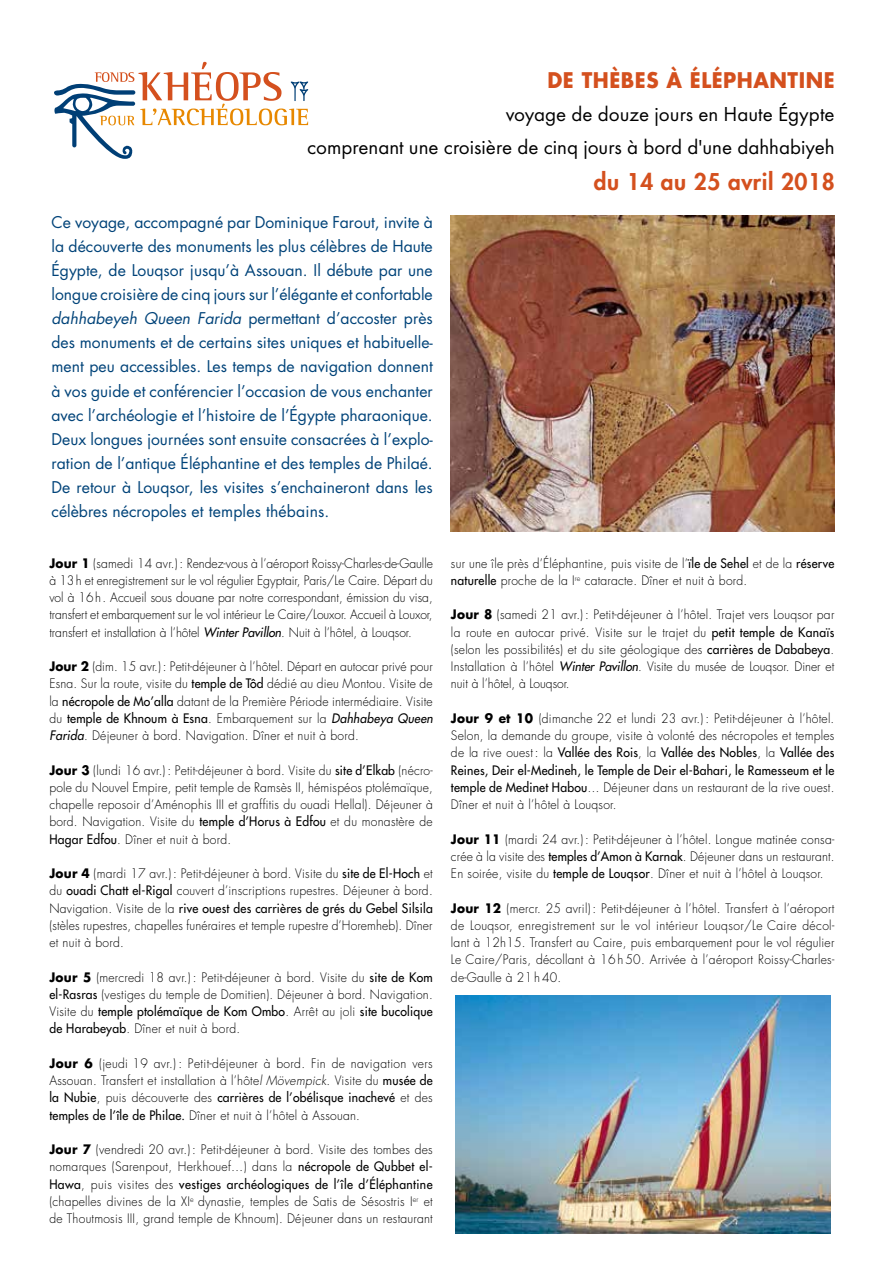
<style>
.page{position:relative;width:893px;height:1263px;background:#fff}
.page>*{position:absolute;margin:0;border:0;box-sizing:border-box;transform-origin:0 0}
.t1{font:800 22.5px "Futura Std";letter-spacing:.025em;color:#d4501e}
.t2{font:21px/33px "Futura T";color:#000;text-align:right}
.t3{font:700 21px "Futura Std";letter-spacing:.025em;color:#d4501e;scale:.95 1}
.t4{font:15.75px/24px "Futura Std";color:#004379;text-align:justify}
.t5{font:300 12.75px/17.2px "Futura Std";letter-spacing:.02em;color:#000;text-align:justify;scale:.95 1}
.s1{font-style:italic}
.s2{font-weight:700}
.s3{font-weight:500;font-style:italic}
.s4{font-weight:500}
</style>
<div class="page">
<img style="left:455px;top:996px;width:375px;height:237px">
<img style="left:451px;top:215px;width:383px;height:317px">
<svg style="left:54px;top:62px;width:254px;height:97px"></svg>
<h2 class="t3" style="left:547px;top:66px;width:304px">DE THÈBES À ÉLÉPHANTINE</h2>
<h2 class="t2" style="left:307px;top:97px;width:529px">voyage de douze jours en Haute Égypte<br>comprenant une croisière de cinq jours à bord d'une dahhabiyeh</h2>
<h1 class="t1" style="left:594px;top:168px;width:242px">du 14 au 25 avril 2018</h1>
<p class="t4" style="left:52px;top:211px;width:383px">Ce voyage, accompagné par Dominique Farout, invite à la découverte des monuments les plus célèbres de Haute Égypte, de Louqsor jusqu’à Assouan. Il débute par une longue croisière de cinq jours sur l’élégante et confortable <span class="s1">dahhabeyeh Queen Farida</span> permettant d’accoster près des monuments et de certains sites uniques et habituelle&shy;ment peu accessibles. Les temps de navigation donnent à vos guide et conférencier l’occasion de vous enchanter avec l’archéologie et l’histoire de l’Égypte pharaonique.<br>Deux longues journées sont ensuite consacrées à l’explo&shy;ration de l’antique Éléphantine et des temples de Philaé.<br>De retour à Louqsor, les visites s’enchaineront dans les célèbres nécropoles et temples thébains.</p>
<p class="t5" style="left:49px;top:555px;width:405px"><span class="s2">Jour 1</span> (samedi 14 avr.) : Rendez-vous à l’aéroport Roissy-Charles-de-Gaulle à 13h et enregistrement sur le vol régulier Egyptair, Paris/Le Caire. Départ du vol à 16h . Accueil sous douane par notre correspondant, émission du visa, transfert et embarquement sur le vol intérieur Le Caire/Louxor. Accueil à Louxor, transfert et installation à l’hôtel <span class="s3">Winter Pavillon</span>. Nuit à l’hôtel, à Louqsor.</p>
<p class="t5" style="left:49px;top:658px;width:405px"><span class="s2">Jour 2</span> (dim. 15 avr.): Petit-déjeuner à l’hôtel. Départ en autocar privé pour Esna. Sur la route, visite du <span class="s4">temple de Tôd</span> dédié au dieu Montou. Visite de la <span class="s4">nécropole de Mo’alla</span> datant de la Première Période intermédiaire. Visite du <span class="s4">temple de Khnoum à Esna</span>. Embarquement sur la <span class="s3">Dahhabeya Queen Farida</span>. Déjeuner à bord. Navigation. Dîner et nuit à bord.</p>
<p class="t5" style="left:49px;top:762px;width:405px"><span class="s2">Jour 3</span> (lundi 16 avr.) : Petit-déjeuner à bord. Visite du <span class="s4">site d’Elkab</span> (nécro&shy;pole du Nouvel Empire, petit temple de Ramsès II, hémispéos ptolémaïque, chapelle reposoir d’Aménophis III et graffitis du ouadi Hellal). Déjeuner à bord. Navigation. Visite du <span class="s4">temple d’Horus à Edfou</span> et du monastère de <span class="s4">Hagar Edfou</span>. Dîner et nuit à bord.</p>
<p class="t5" style="left:49px;top:865px;width:405px"><span class="s2">Jour 4</span> (mardi 17 avr.) : Petit-déjeuner à bord. Visite du <span class="s4">site de El-Hoch</span> et du <span class="s4">ouadi Chatt el-Rigal</span> couvert d’inscriptions rupestres. Déjeuner à bord.<br>Navigation. Visite de la <span class="s4">rive ouest des carrières de grés du Gebel Silsila </span>(stèles rupestres, chapelles funéraires et temple rupestre d’Horemheb). Dîner et nuit à bord.</p>
<p class="t5" style="left:49px;top:969px;width:405px"><span class="s2">Jour 5</span> (mercredi 18 avr.) : Petit-déjeuner à bord. Visite du <span class="s4">site de Kom el-Rasras</span> (vestiges du temple de Domitien). Déjeuner à bord. Navigation.<br>Visite du <span class="s4">temple ptolémaïque de Kom Ombo</span>. Arrêt au joli <span class="s4">site bucolique de Harabeyab</span>. Dîner et nuit à bord.</p>
<p class="t5" style="left:49px;top:1055px;width:405px"><span class="s2">Jour 6</span> (jeudi 19 avr.) : Petit-déjeuner à bord. Fin de navigation vers Assouan. Transfert et installation à l’hôte<span class="s1">l Mövempick</span>. Visite du <span class="s4">musée de la Nubie</span>, puis découverte des <span class="s4">carrières de l’obélisque inachevé</span> et des <span class="s4">temples de l’île de Philae.</span> Dîner et nuit à l’hôtel à Assouan.</p>
<p class="t5" style="left:49px;top:1141px;width:405px"><span class="s2">Jour 7</span> (vendredi 20 avr.) : Petit-déjeuner à bord. Visite des tombes des nomarques (Sarenpout, Herkhouef…) dans la <span class="s4">nécropole de Qubbet el-Hawa</span>, puis visites des <span class="s4">vestiges archéologiques de l’île d’Éléphantine </span>(chapelles divines de la XI<sup>e</sup> dynastie, temples de Satis de Sésostris I<sup>er</sup> et de Thoutmosis III, grand temple de Khnoum). Déjeuner dans un restaurant</p>
<p class="t5" style="left:451px;top:555px;width:405px">sur une île près d’Éléphantine, puis visite de l’<span class="s4">ïle de Sehel</span> et de la <span class="s4">réserve naturelle</span> proche de la I<sup>re</sup> cataracte. Dîner et nuit à bord.</p>
<p class="t5" style="left:451px;top:606px;width:405px"><span class="s2">Jour 8</span> (samedi 21 avr.) : Petit-déjeuner à l’hôtel. Trajet vers Louqsor par la route en autocar privé. Visite sur le trajet du <span class="s4">petit temple de Kanaïs </span>(selon les possibilités) et du site géologique des <span class="s4">carrières de Dababeya</span>.<br>Installation à l’hôtel <span class="s3">Winter Pavillon</span>. Visite du musée de Louqsor. Diner et nuit à l’hôtel, à Louqsor.</p>
<p class="t5" style="left:451px;top:710px;width:405px"><span class="s2">Jour 9 et 10</span> (dimanche 22 et lundi 23 avr.) : Petit-déjeuner à l’hôtel.<br>Selon, la demande du groupe, visite à volonté des nécropoles et temples de la rive ouest : la <span class="s4">Vallée des Rois</span>, la <span class="s4">Vallée des Nobles</span>, la <span class="s4">Vallée des Reines, Deir el-Medineh, le Temple de Deir el-Bahari, le Ramesseum et le temple de Medinet Habou</span>… Déjeuner dans un restaurant de la rive ouest.<br>Dîner et nuit à l’hôtel à Louqsor.</p>
<p class="t5" style="left:451px;top:831px;width:405px"><span class="s2">Jour 11</span> (mardi 24 avr.) : Petit-déjeuner à l’hôtel. Longue matinée consa&shy;crée à la visite des <span class="s4">temples d’Amon à Karnak</span>. Déjeuner dans un restaurant.<br>En soirée, visite du <span class="s4">temple de Louqsor</span>. Dîner et nuit à l’hôtel à Louqsor.</p>
<p class="t5" style="left:451px;top:900px;width:405px"><span class="s2">Jour 12</span> (mercr. 25 avril) : Petit-déjeuner à l’hôtel. Transfert à l’aéroport de Louqsor, enregistrement sur le vol intérieur Louqsor/Le Caire décol&shy;lant à 12h15. Transfert au Caire, puis embarquement pour le vol régulier Le Caire/Paris, décollant à 16 h 50. Arrivée à l’aéroport Roissy-Charles&shy;de-Gaulle à 21 h 40.</p>
</div>
